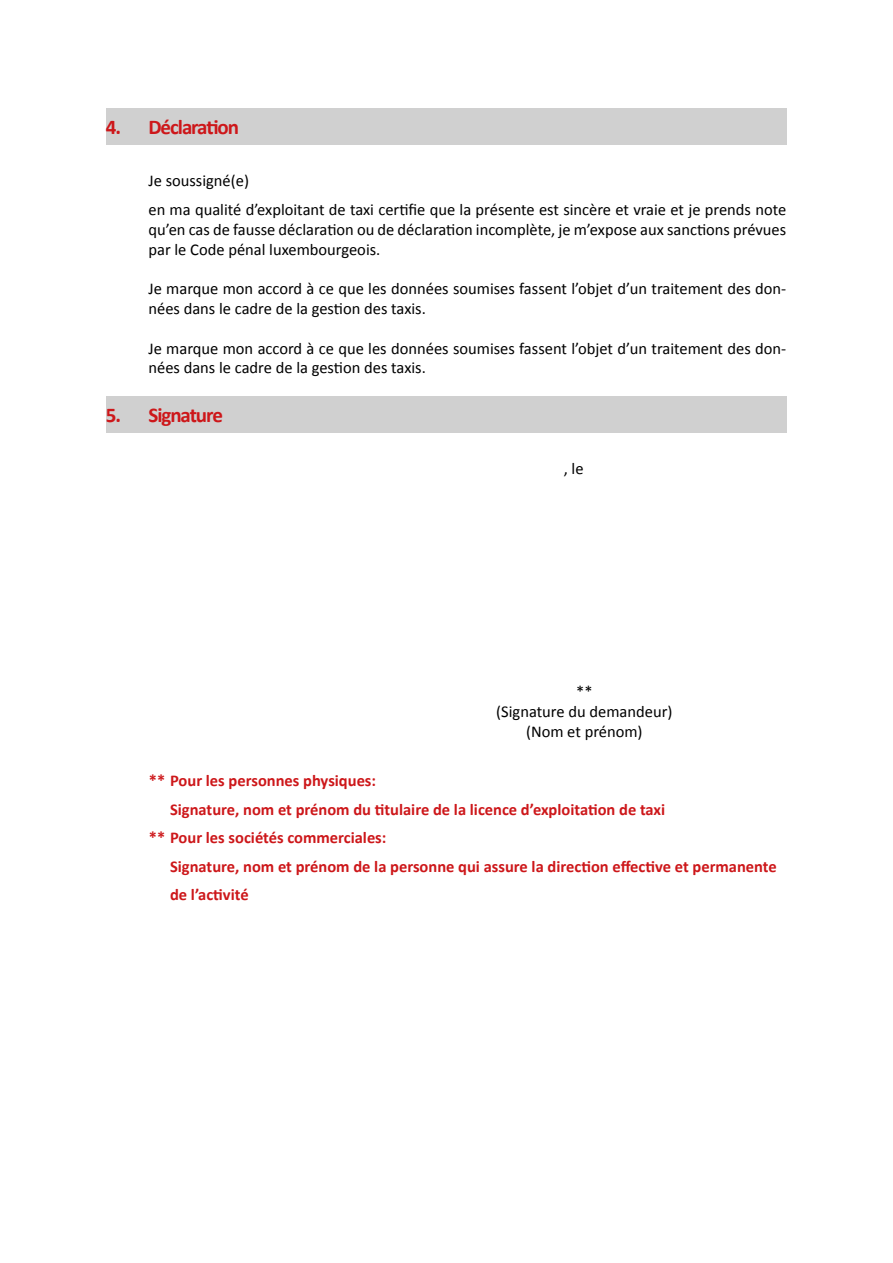
<style>
.page{position:relative;width:893px;height:1263px;background:#fff}
.page>*{position:absolute;margin:0;border:0;box-sizing:border-box;transform-origin:0 0}
.t1{font:700 21px "Calibri";letter-spacing:-.05em;color:#cd171a}
.t2{font:16.5px/19.8px "Calibri";color:#000}
.t3{font:700 16.5px "Calibri";color:#cd171a}
</style>
<div class="page">
<div style="left:106px;top:108px;width:680px;height:36px;background:#d0d0d0"></div>
<div style="left:106px;top:396px;width:680px;height:36px;background:#d0d0d0"></div>
<p class="t1" style="left:106px;top:113px;width:135px">4. Déclaration</p>
<p class="t2" style="left:148px;top:166px;width:639px;line-height:28.8px">Je soussigné(e)<br>en ma qualité d’exploitant de taxi certifie que la présente est sincère et vraie et je prends note</p>
<p class="t2" style="left:148px;top:219px;width:639px">qu’en cas de fausse déclaration ou de déclaration incomplète, je m’expose aux sanctions prévues par le Code pénal luxembourgeois.</p>
<p class="t2" style="left:148px;top:279px;width:639px">Je marque mon accord à ce que les données soumises fassent l’objet d’un traitement des don&shy;nées dans le cadre de la gestion des taxis.</p>
<p class="t2" style="left:148px;top:338px;width:639px">Je marque mon accord à ce que les données soumises fassent l’objet d’un traitement des don&shy;nées dans le cadre de la gestion des taxis.</p>
<p class="t1" style="left:106px;top:402px;width:118px">5. Signature</p>
<p class="t2" style="left:564px;top:459px;width:21px">, le</p>
<p class="t2" style="left:496px;top:682px;width:178px;text-align:center">**<br>(Signature du demandeur) (Nom et prénom)</p>
<p class="t3" style="left:149px;top:770px;width:229px">** Pour les personnes physiques:</p>
<p class="t3" style="left:170px;top:799px;width:497px">Signature, nom et prénom du titulaire de la licence d’exploitation de taxi</p>
<p class="t3" style="left:149px;top:827px;width:239px">** Pour les sociétés commerciales:</p>
<p class="t3" style="left:170px;top:856px;width:608px">Signature, nom et prénom de la personne qui assure la direction effective et permanente</p>
<p class="t3" style="left:170px;top:884px;width:80px">de l’activité</p>
</div>
